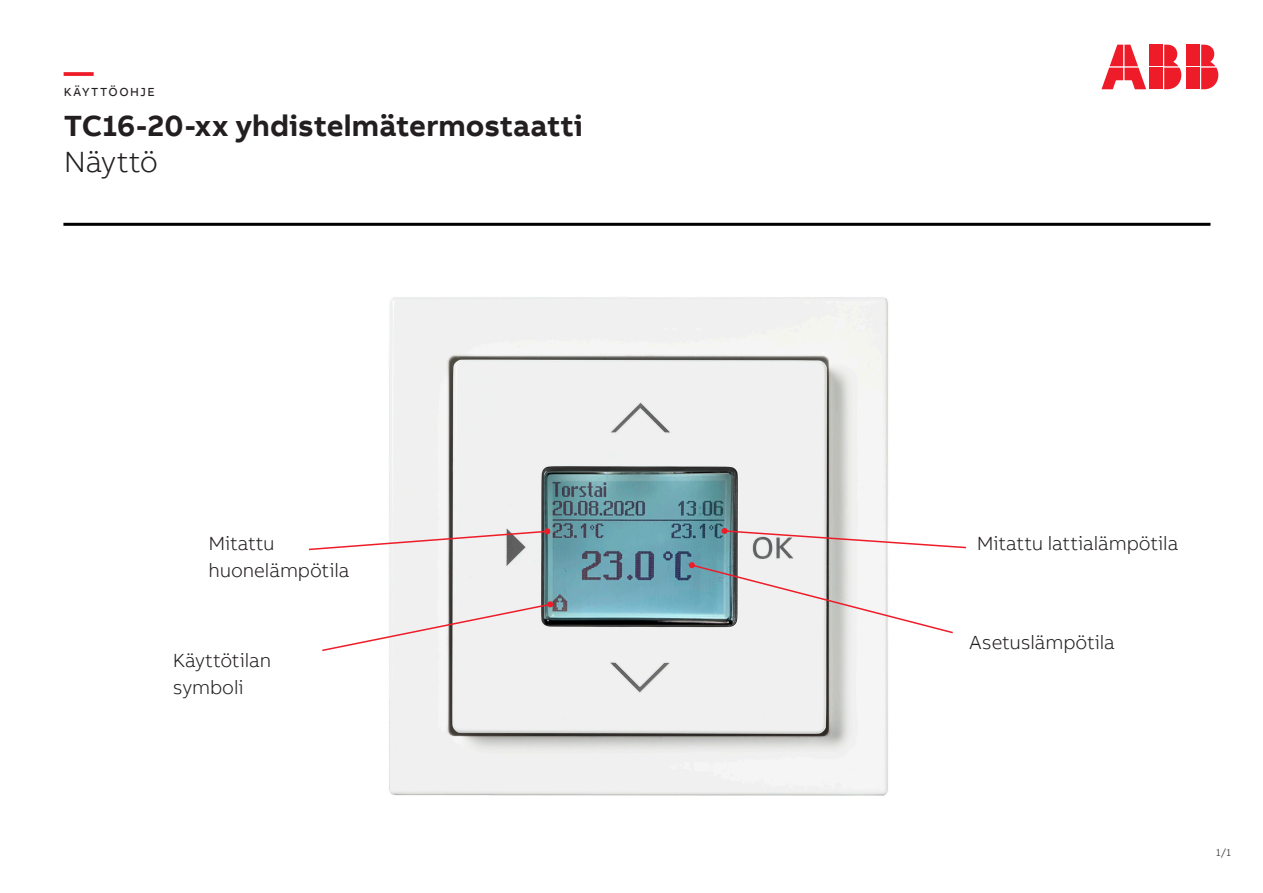
<style>
.page{position:relative;width:1263px;height:893px;background:#fff}
.page>*{position:absolute;margin:0;border:0;box-sizing:border-box;transform-origin:0 0}
.Headline_M_20pt_24pt{font:700 30px "AB Bvoice";color:#231f20}
.Subheadline_M_20pt_2{font:300 30px "AB Bvoice";letter-spacing:-.01em;color:#231f20}
.Headline_M_20pt_24pt-2{font:700 30px "AB Bvoice";color:#ee1c28}
.Lead_13pt_18pt{font:300 19.5px/27px "AB Bvoice";letter-spacing:-.005em;color:#231f20}
.Category_M_8pt_9_6pt{font:12px "AB Bvoice";letter-spacing:.12em;color:#231f20}
.t1{font:300 10.5px "AB Bvoice";color:#231f20}
</style>
<div class="page">
<hr style="left:63px;top:223px;width:1147px;height:3px;background:#000">
<div style="left:1187px;top:45px;width:13px;height:21px;background:#ee1c28"></div>
<div style="left:1187px;top:68px;width:13px;height:21px;background:#ee1c28"></div>
<svg style="left:1201px;top:45px;width:17px;height:44px"></svg>
<svg style="left:1101px;top:45px;width:45px;height:44px"></svg>
<div style="left:1150px;top:45px;width:13px;height:21px;background:#ee1c28"></div>
<div style="left:1150px;top:68px;width:13px;height:21px;background:#ee1c28"></div>
<svg style="left:1164px;top:45px;width:17px;height:44px"></svg>
<img style="left:389px;top:297px;width:499px;height:499px">
<svg style="left:309px;top:530px;width:240px;height:21px"></svg>
<div style="left:544px;top:528px;width:6px;height:7px;background:#ee1c28;border-radius:50%"></div>
<svg style="left:322px;top:601px;width:231px;height:51px"></svg>
<svg style="left:723px;top:529px;width:244px;height:20px"></svg>
<div style="left:721px;top:528px;width:7px;height:6px;background:#ee1c28;border-radius:50%"></div>
<svg style="left:689px;top:562px;width:264px;height:72px"></svg>
<p class="Headline_M_20pt_24pt-2" style="left:64px;top:53px;width:31px">—</p>
<p class="Category_M_8pt_9_6pt" style="left:64px;top:85px;width:92px">KÄYTTÖOHJE</p>
<p class="Headline_M_20pt_24pt" style="left:64px;top:107px;width:521px">TC16-20-xx yhdistelmätermostaatti</p>
<p class="Subheadline_M_20pt_2" style="left:64px;top:144px;width:96px">Näyttö</p>
<p class="Lead_13pt_18pt" style="left:208px;top:530px;width:143px">Mitattu huonelämpötila</p>
<p class="Lead_13pt_18pt" style="left:977px;top:530px;width:203px">Mitattu lattialämpötila</p>
<p class="Lead_13pt_18pt" style="left:173px;top:647px;width:100px">Käyttötilan symboli</p>
<p class="Lead_13pt_18pt" style="left:969px;top:629px;width:147px">Asetuslämpötila</p>
<p class="t1" style="left:1216px;top:846px;width:16px">1/1</p>
</div>
